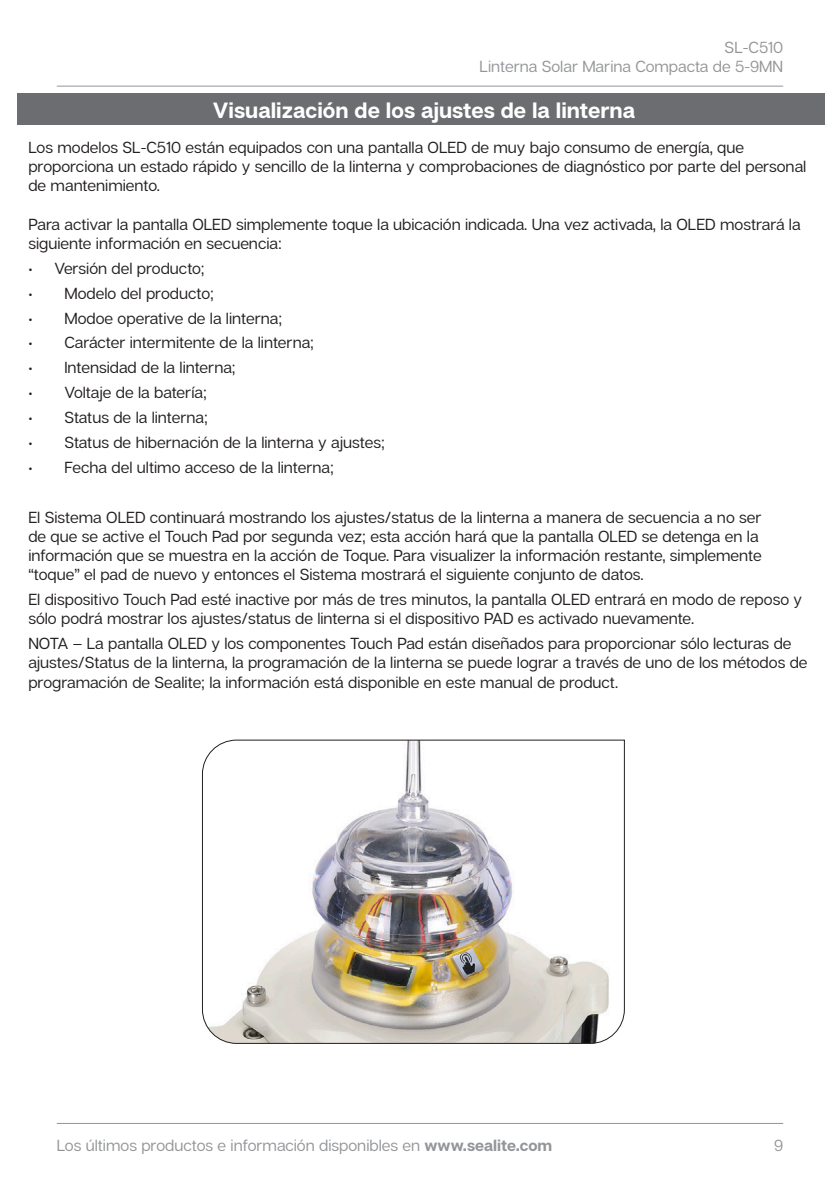
<style>
.page{position:relative;width:840px;height:1191px;background:#fff}
.page>*{position:absolute;margin:0;border:0;box-sizing:border-box;transform-origin:0 0}
.t1{font:700 22px "Articulat C Fv 2";color:#fff}
.t2{font:16px/19.2px "Articulat C Fv 2 Text";color:#231f20}
.t3{font:16px/19.2px "Articulat C Fv 2 Text";color:#939598;text-align:right}
.s1{font-family:"Articulat C Fv 2";font-weight:700}
</style>
<div class="page">
<hr style="left:57px;top:86px;width:725px;height:1px;background:#939598">
<hr style="left:57px;top:1123px;width:725px;height:1px;background:#939598">
<div style="left:17px;top:94px;width:807px;height:31px;background:#6c6d70"></div>
<img style="left:202px;top:739px;width:422px;height:305px">
<p class="t3" style="left:479px;top:38px;width:305px">SL-C510<br>Linterna Solar Marina Compacta de 5-9MN</p>
<p class="t1" style="left:213px;top:97px;width:423px">Visualización de los ajustes de la linterna</p>
<p class="t2" style="left:28px;top:138px;width:779px">Los modelos SL-C510 están equipados con una pantalla OLED de muy bajo consumo de energía, que proporciona un estado rápido y sencillo de la linterna y comprobaciones de diagnóstico por parte del personal de mantenimiento.</p>
<p class="t2" style="left:28px;top:215px;width:773px">Para activar la pantalla OLED simplemente toque la ubicación indicada. Una vez activada, la OLED mostrará la siguiente información en secuencia:</p>
<p class="t2" style="left:28px;top:259px;width:178px">• Versión del producto;</p>
<p class="t2" style="left:28px;top:284px;width:187px">• Modelo del producto;</p>
<p class="t2" style="left:28px;top:309px;width:255px">• Modoe operative de la linterna;</p>
<p class="t2" style="left:28px;top:334px;width:287px">• Carácter intermitente de la linterna;</p>
<p class="t2" style="left:28px;top:358px;width:209px">• Intensidad de la linterna;</p>
<p class="t2" style="left:28px;top:383px;width:180px">• Voltaje de la batería;</p>
<p class="t2" style="left:28px;top:408px;width:181px">• Status de la linterna;</p>
<p class="t2" style="left:28px;top:433px;width:358px">• Status de hibernación de la linterna y ajustes;</p>
<p class="t2" style="left:28px;top:458px;width:307px">• Fecha del ultimo acceso de la linterna;</p>
<p class="t2" style="left:28px;top:508px;width:734px">El Sistema OLED continuará mostrando los ajustes/status de la linterna a manera de secuencia a no ser de que se active el Touch Pad por segunda vez; esta acción hará que la pantalla OLED se detenga en la información que se muestra en la acción de Toque. Para visualizer la información restante, simplemente “toque” el pad de nuevo y entonces el Sistema mostrará el siguiente conjunto de datos.</p>
<p class="t2" style="left:28px;top:590px;width:774px">El dispositivo Touch Pad esté inactive por más de tres minutos, la pantalla OLED entrará en modo de reposo y sólo podrá mostrar los ajustes/status de linterna si el dispositivo PAD es activado nuevamente.</p>
<p class="t2" style="left:28px;top:634px;width:780px">NOTA – La pantalla OLED y los componentes Touch Pad están diseñados para proporcionar sólo lecturas de ajustes/Status de la linterna, la programación de la linterna se puede lograr a través de uno de los métodos de programación de Sealite; la información está disponible en este manual de product.</p>
<p class="t3" style="left:57px;top:1136px;width:497px">Los últimos productos e información disponibles en <span class="s1">www.sealite.com</span></p>
<p class="t3" style="left:773px;top:1136px;width:11px">9</p>
</div>
